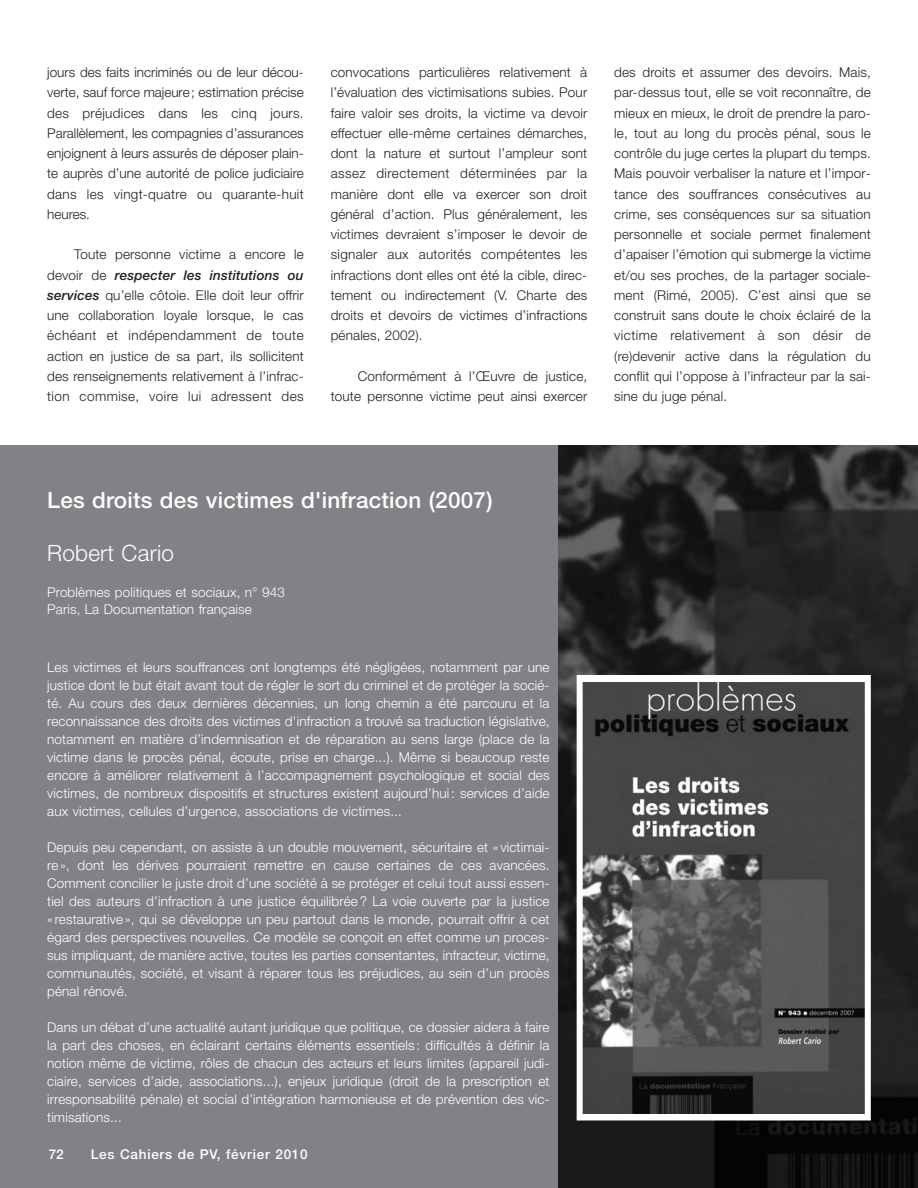
<style>
.page{position:relative;width:918px;height:1188px;background:#fff}
.page>*{position:absolute;margin:0;border:0;box-sizing:border-box;transform-origin:0 0}
.t1{font:500 22.5px "Helvetica Neue";letter-spacing:.01em;color:#fff}
.t2{font:300 22.5px "Helvetica Neue";letter-spacing:.01em;color:#fff}
.t3{font:300 13.5px/20.2px "Helvetica Neue";letter-spacing:.01em;color:#231f20;text-align:justify}
.t4{font:300 13.5px/18px "Helvetica Neue";letter-spacing:.01em;color:#fff;text-align:justify}
.t5{font:500 13.5px "Helvetica Neue";letter-spacing:.055em;color:#fff}
.s1{font-weight:500;font-style:italic}
</style>
<div class="page">
<div style="left:0;top:446px;width:918px;height:742px;background:#808285"></div>
<img style="left:559px;top:446px;width:359px;height:742px">
<img style="left:584px;top:682px;width:280px;height:431px">
<div style="left:577px;top:675px;width:294px;height:445px;border:6px solid #fff"></div>
<p class="t3" style="left:47px;top:63px;width:258px">jours des faits incriminés ou de leur décou&shy;verte, sauf force majeure; estimation précise des préjudices dans les cinq jours.<br>Parallèlement, les compagnies d’assurances enjoignent à leurs assurés de déposer plain&shy;te auprès d’une autorité de police judiciaire dans les vingt-quatre ou quarante-huit heures.</p>
<p class="t3" style="left:47px;top:246px;width:258px;text-indent:27px">Toute personne victime a encore le devoir de <span class="s1">respecter les institutions ou services</span> qu’elle côtoie. Elle doit leur offrir une collaboration loyale lorsque, le cas échéant et indépendamment de toute action en justice de sa part, ils sollicitent des renseignements relativement à l’infrac&shy;tion commise, voire lui adressent des</p>
<p class="t3" style="left:331px;top:63px;width:258px">convocations particulières relativement à l’évaluation des victimisations subies. Pour faire valoir ses droits, la victime va devoir effectuer elle-même certaines démarches, dont la nature et surtout l’ampleur sont assez directement déterminées par la manière dont elle va exercer son droit général d’action. Plus généralement, les victimes devraient s’imposer le devoir de signaler aux autorités compétentes les infractions dont elles ont été la cible, direc&shy;tement ou indirectement (V. Charte des droits et devoirs de victimes d’infractions pénales, 2002).</p>
<p class="t3" style="left:331px;top:367px;width:258px;text-align:right">Conformément à l’Œuvre de justice, toute personne victime peut ainsi exercer</p>
<p class="t3" style="left:614px;top:63px;width:258px">des droits et assumer des devoirs. Mais, par-dessus tout, elle se voit reconnaître, de mieux en mieux, le droit de prendre la paro&shy;le, tout au long du procès pénal, sous le contrôle du juge certes la plupart du temps.<br>Mais pouvoir verbaliser la nature et l’impor&shy;tance des souffrances consécutives au crime, ses conséquences sur sa situation personnelle et sociale permet finalement d’apaiser l’émotion qui submerge la victime et/ou ses proches, de la partager sociale&shy;ment (Rimé, 2005). C’est ainsi que se construit sans doute le choix éclairé de la victime relativement à son désir de (re)devenir active dans la régulation du conflit qui l’oppose à l’infracteur par la sai&shy;sine du juge pénal.</p>
<h1 class="t1" style="left:47px;top:492px;width:447px">Les droits des victimes d'infraction (2007)</h1>
<h1 class="t2" style="left:47px;top:545px;width:128px">Robert Cario</h1>
<p class="t4" style="left:47px;top:586px;width:239px;line-height:16.2px">Problèmes politiques et sociaux, n° 943<br>Paris, La Documentation française</p>
<p class="t4" style="left:47px;top:660px;width:504px">Les victimes et leurs souffrances ont longtemps été négligées, notamment par une justice dont le but était avant tout de régler le sort du criminel et de protéger la socié&shy;té. Au cours des deux dernières décennies, un long chemin a été parcouru et la reconnaissance des droits des victimes d'infraction a trouvé sa traduction législative, notamment en matière d’indemnisation et de réparation au sens large (place de la victime dans le procès pénal, écoute, prise en charge...). Même si beaucoup reste encore à améliorer relativement à l’accompagnement psychologique et social des victimes, de nombreux dispositifs et structures existent aujourd’hui: services d’aide aux victimes, cellules d’urgence, associations de victimes...</p>
<p class="t4" style="left:47px;top:840px;width:504px">Depuis peu cependant, on assiste à un double mouvement, sécuritaire et «victimai&shy;re», dont les dérives pourraient remettre en cause certaines de ces avancées.<br>Comment concilier le juste droit d’une société à se protéger et celui tout aussi essen&shy;tiel des auteurs d’infraction à une justice équilibrée? La voie ouverte par la justice «restaurative», qui se développe un peu partout dans le monde, pourrait offrir à cet égard des perspectives nouvelles. Ce modèle se conçoit en effet comme un proces&shy;sus impliquant, de manière active, toutes les parties consentantes, infracteur, victime, communautés, société, et visant à réparer tous les préjudices, au sein d’un procès pénal rénové.</p>
<p class="t4" style="left:47px;top:1020px;width:504px">Dans un débat d’une actualité autant juridique que politique, ce dossier aidera à faire la part des choses, en éclairant certains éléments essentiels: difficultés à définir la notion même de victime, rôles de chacun des acteurs et leurs limites (appareil judi&shy;ciaire, services d’aide, associations...), enjeux juridique (droit de la prescription et irresponsabilité pénale) et social d’intégration harmonieuse et de prévention des vic&shy;timisations...</p>
<p class="t5" style="left:49px;top:1149px;width:17px">72</p>
<p class="t5" style="left:91px;top:1149px;width:218px">Les Cahiers de PV, février 2010</p>
</div>
